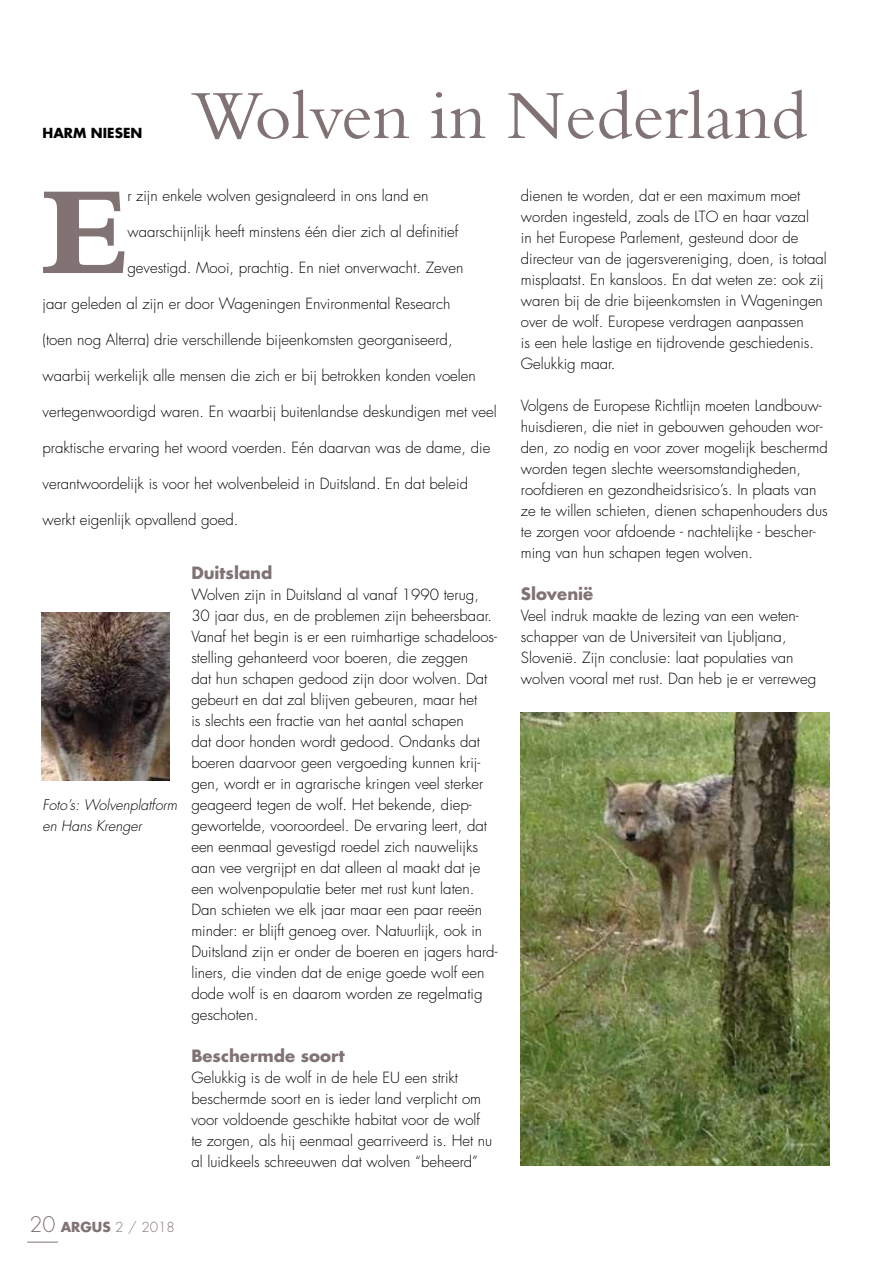
<style>
.page{position:relative;width:893px;height:1263px;background:#fff}
.page>*{position:absolute;margin:0;border:0;box-sizing:border-box;transform-origin:0 0}
.t1{font:800 130.8px "Bembo";color:#817374}
.t2{font:72px "Bembo";color:#817374}
.t3{font:700 16.5px "Futura Std";color:#817374}
.t4{font:300 15px/21px "Futura Std";color:#000}
.t5{font:italic 300 14.25px/21px "Futura Std";color:#000}
.t6{font:300 13.5px "Futura Std";color:#817374}
.t7{font:700 13.5px "Futura Std";color:#000}
.s1{font-size:21px}
.s2{font-weight:700}
</style>
<div class="page">
<hr style="left:27px;top:1242px;width:31px;height:1px;background:#817374">
<img style="left:41px;top:612px;width:128px;height:168px">
<img style="left:521px;top:712px;width:308px;height:453px">
<p class="t7" style="left:43px;top:124px;width:98px">Harm Niesen</p>
<h2 class="t2" style="left:191px;top:73px;width:617px">Wolven in Nederland</h2>
<h1 class="t1" style="left:43px;top:158px;width:86px">E</h1>
<p class="t4" style="left:127px;top:185px;width:303px">r zijn enkele wolven gesignaleerd in ons land en</p>
<p class="t4" style="left:127px;top:221px;width:333px">waarschijnlijk heeft minstens één dier zich al definitief</p>
<p class="t4" style="left:127px;top:257px;width:338px">gevestigd. Mooi, prachtig. En niet onverwacht. Zeven</p>
<p class="t4" style="left:43px;top:293px;width:409px">jaar geleden al zijn er door Wageningen Environmental Research</p>
<p class="t4" style="left:43px;top:329px;width:412px">(toen nog Alterra) drie verschillende bijeenkomsten georganiseerd,</p>
<p class="t4" style="left:43px;top:365px;width:435px">waarbij werkelijk alle mensen die zich er bij betrokken konden voelen</p>
<p class="t4" style="left:43px;top:401px;width:456px">vertegenwoordigd waren. En waarbij buitenlandse deskundigen met veel</p>
<p class="t4" style="left:43px;top:437px;width:449px">praktische ervaring het woord voerden. Eén daarvan was de dame, die</p>
<p class="t4" style="left:43px;top:473px;width:427px">verantwoordelijk is voor het wolvenbeleid in Duitsland. En dat beleid</p>
<p class="t4" style="left:43px;top:509px;width:197px">werkt eigenlijk opvallend goed.</p>
<p class="t5" style="left:43px;top:795px;width:136px">Foto’s: Wolvenplatform en Hans Krenger</p>
<p class="t3" style="left:191px;top:562px;width:83px">Duitsland</p>
<p class="t4" style="left:191px;top:584px;width:308px">Wolven zijn in Duitsland al vanaf 1990 terug, 30 jaar dus, en de problemen zijn beheersbaar.<br>Vanaf het begin is er een ruimhartige schadeloos&shy;stelling gehanteerd voor boeren, die zeggen<br>dat hun schapen gedood zijn door wolven. Dat gebeurt en dat zal blijven gebeuren, maar het<br>is slechts een fractie van het aantal schapen<br>dat door honden wordt gedood. Ondanks dat boeren daarvoor geen vergoeding kunnen krij&shy;gen, wordt er in agrarische kringen veel sterker geageerd tegen de wolf. Het bekende, diep&shy;gewortelde, vooroordeel. De ervaring leert, dat een eenmaal gevestigd roedel zich nauwelijks aan vee vergrijpt en dat alleen al maakt dat je een wolvenpopulatie beter met rust kunt laten.<br>Dan schieten we elk jaar maar een paar reeën minder: er blijft genoeg over. Natuurlijk, ook in Duitsland zijn er onder de boeren en jagers hard&shy;liners, die vinden dat de enige goede wolf een dode wolf is en daarom worden ze regelmatig geschoten.</p>
<p class="t3" style="left:191px;top:1045px;width:155px">Beschermde soort</p>
<p class="t4" style="left:191px;top:1067px;width:302px">Gelukkig is de wolf in de hele EU een strikt beschermde soort en is ieder land verplicht om voor voldoende geschikte habitat voor de wolf te zorgen, als hij eenmaal gearriveerd is. Het nu al luidkeels schreeuwen dat wolven “beheerd”</p>
<p class="t6" style="left:30px;top:1219px;width:147px"><span class="s1">20</span> <span class="s2">ARGUS</span> 2 / 2018</p>
<p class="t4" style="left:521px;top:185px;width:307px">dienen te worden, dat er een maximum moet worden ingesteld, zoals de LTO en haar vazal<br>in het Europese Parlement, gesteund door de directeur van de jagersvereniging, doen, is totaal misplaatst. En kansloos. En dat weten ze: ook zij waren bij de drie bijeenkomsten in Wageningen over de wolf. Europese verdragen aanpassen<br>is een hele lastige en tijdrovende geschiedenis.<br>Gelukkig maar.</p>
<p class="t4" style="left:521px;top:395px;width:308px">Volgens de Europese Richtlijn moeten Landbouw&shy;huisdieren, die niet in gebouwen gehouden wor&shy;den, zo nodig en voor zover mogelijk beschermd worden tegen slechte weersomstandigheden, roofdieren en gezondheidsrisico’s. In plaats van ze te willen schieten, dienen schapenhouders dus te zorgen voor afdoende - nachtelijke - bescher&shy;ming van hun schapen tegen wolven.</p>
<p class="t3" style="left:521px;top:583px;width:74px">Slovenië</p>
<p class="t4" style="left:521px;top:605px;width:297px">Veel indruk maakte de lezing van een weten&shy;schapper van de Universiteit van Ljubljana, Slovenië. Zijn conclusie: laat populaties van wolven vooral met rust. Dan heb je er verreweg</p>
</div>
